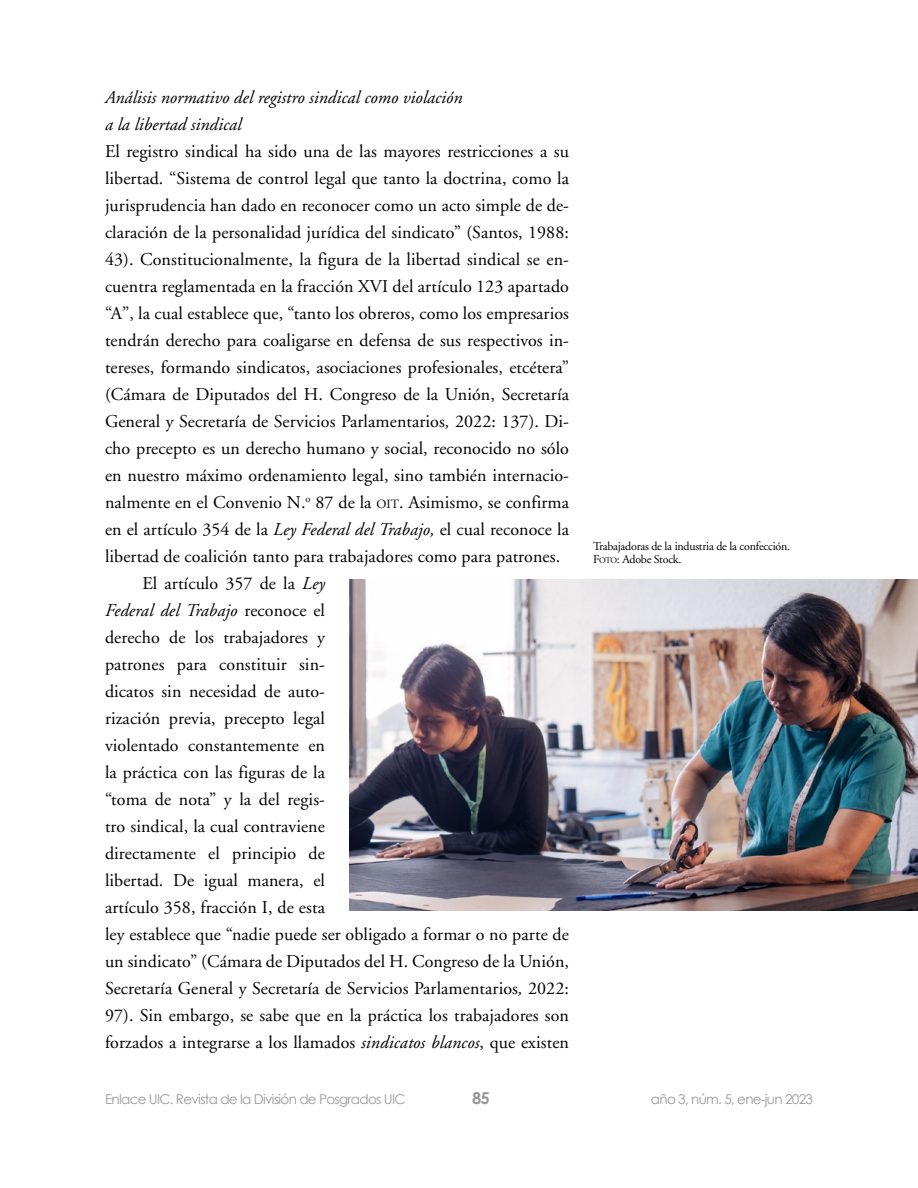
<style>
.page{position:relative;width:918px;height:1188px;background:#fff}
.page>*{position:absolute;margin:0;border:0;box-sizing:border-box;transform-origin:0 0}
.Párrafo_1_sin_capitu{font:18px/27px "Adobe Garamond";letter-spacing:.005em;color:#000;text-align:justify}
.Párrafo_2{font:18px/27px "Adobe Garamond";letter-spacing:.005em;color:#000}
.Subtítulo_2{font:italic 18px "Adobe Garamond";color:#000}
.t1{font:700 16.5px "Century Gothic";color:#999}
.t2{font:13.5px "Century Gothic";letter-spacing:-.05em;color:#999}
.Pie_de_foto{font:12px "Adobe Garamond";letter-spacing:-.02em;color:#000}
.s1{font-style:inherit}
.s2{font-style:italic}
.s3{font-size:12.6px}
.s4{font-size:8.4px}
</style>
<div class="page">
<img style="left:349px;top:579px;width:568px;height:332px">
<p class="Subtítulo_2" style="left:105px;top:88px;width:359px">Análisis normativo del registro sindical como violación</p>
<p class="Subtítulo_2" style="left:105px;top:115px;width:138px">a la libertad sindical</p>
<p class="Párrafo_1_sin_capitu" style="left:105px;top:138px;width:466px">El registro sindical ha sido una de las mayores restricciones a su libertad. “Sistema de control legal que tanto la doctrina, como la jurisprudencia han dado en reconocer como un acto simple de de&shy;claración de la personalidad jurídica del sindicato” (Santos, 1988:<br>43). Constitucionalmente, la figura de la libertad sindical se en&shy;cuentra reglamentada en la fracción <span class="s1">XVI</span></p>
<p class="Párrafo_1_sin_capitu" style="left:105px;top:273px;width:466px;text-indent:288px">del artículo 123 apartado “A”, la cual establece que, “tanto los obreros, como los empresarios tendrán derecho para coaligarse en defensa de sus respectivos in&shy;tereses, formando sindicatos, asociaciones profesionales, etcétera” (Cámara de Diputados del H. Congreso de la Unión, Secretaría General y Secretaría de Servicios Parlamentarios<span class="s2">,</span> 2022: 137). Di&shy;cho precepto es un derecho humano y social, reconocido no sólo en nuestro máximo ordenamiento legal, sino también internacio&shy;nalmente en el Convenio N.<sup>o</sup> 87 de la <span class="s3">OIT</span>. Asimismo, se confirma en el artículo 354 de la <span class="s2">Ley Federal del Trabajo,</span> el cual reconoce la libertad de coalición tanto para trabajadores como para patrones.</p>
<p class="Párrafo_2" style="left:105px;top:570px;width:466px;text-indent:38px">El artículo 357 de la <span class="s2">Ley<br>Federal del Trabajo</span> reconoce el<br>derecho de los trabajadores y<br>patrones para constituir sin-<br>dicatos sin necesidad de auto-<br>rización previa, precepto legal<br>violentado constantemente en<br>la práctica con las figuras de la<br>“toma de nota” y la del regis-<br>tro sindical, la cual contraviene<br>directamente el principio de<br>libertad. De igual manera, el<br>artículo 358, fracción I, de esta<br>ley establece que “nadie puede ser obligado a formar o no parte de un sindicato” (Cámara de Diputados del H. Congreso de la Unión, Secretaría General y Secretaría de Servicios Parlamentarios<span class="s2">,</span> 2022:<br>97). Sin embargo, se sabe que en la práctica los trabajadores son forzados a integrarse a los llamados <span class="s2">sindicatos blancos</span>, que existen</p>
<p class="Pie_de_foto" style="left:593px;top:540px;width:199px">Trabajadoras de la industria de la confección.</p>
<p class="Pie_de_foto" style="left:593px;top:553px;width:90px"><span class="s1">F</span><span class="s4">OTO</span>: Adobe Stock.</p>
<p class="t2" style="left:105px;top:1091px;width:302px">Enlace UIC. Revista de la División de Posgrados UIC</p>
<p class="t1" style="left:472px;top:1087px;width:19px">85</p>
<p class="t2" style="left:651px;top:1091px;width:164px">año 3, núm. 5, ene-jun 2023</p>
</div>
